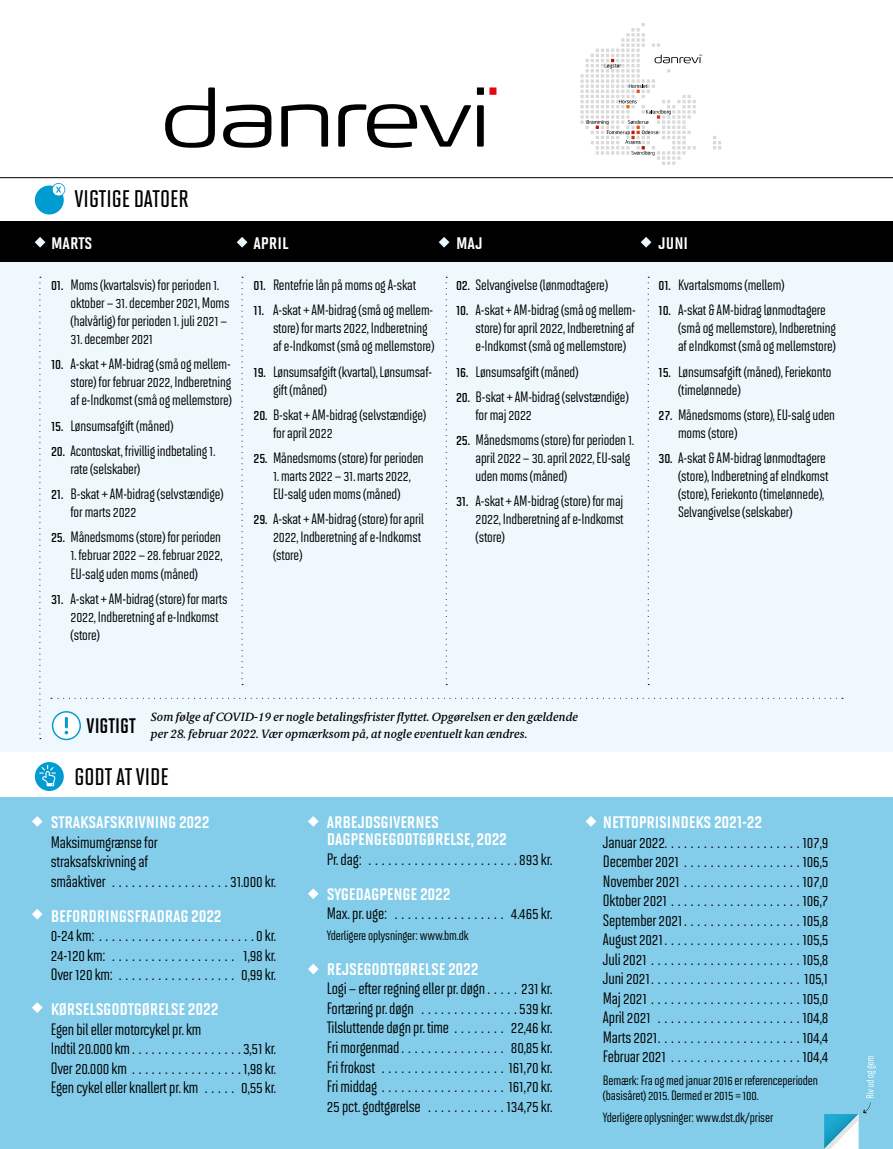
<style>
.page{position:relative;width:893px;height:1149px;background:#fff}
.page>*{position:absolute;margin:0;border:0;box-sizing:border-box;transform-origin:0 0}
.t1{font:24px "Solano Gothic MVB Sb Cap";color:#000}
.t2{font:21px "Solano Gothic MVB Bd SC";color:#000}
.t3{font:19.5px/17.2px "Solano Gothic MVB Bd SC";letter-spacing:-.01em;color:#fff}
.t4{font:500 16.5px/19.5px "Solano Gothic MVB";letter-spacing:-.01em;color:#000;text-align:justify}
.t5{font:500 15px/18px "Solano Gothic MVB";letter-spacing:-.01em;color:#000}
.t6{font:500 13.5px/15px "Solano Gothic MVB";letter-spacing:-.01em;color:#000}
.t7{font:italic 500 12px/16.5px "Berling Serif Text";color:#000}
.s1{font-weight:600}
</style>
<div class="page">
<div style="left:0;top:249px;width:893px;height:502px;background:#eef8fd"></div>
<div style="left:0;top:796px;width:893px;height:352px;background:#83cdea"></div>
<div style="left:35px;top:185px;width:29px;height:29px;background:#009bd0;border-radius:50%"></div>
<svg style="left:52px;top:183px;width:13px;height:13px"></svg>
<svg style="left:35px;top:761px;width:29px;height:29px"></svg>
<svg style="left:39px;top:764px;width:17px;height:22px"></svg>
<div style="left:0;top:221px;width:893px;height:40px;background:#000"></div>
<svg style="left:824px;top:1056px;width:52px;height:92px"></svg>
<svg style="left:32px;top:816px;width:11px;height:10px"></svg>
<svg style="left:308px;top:816px;width:11px;height:10px"></svg>
<svg style="left:586px;top:816px;width:10px;height:10px"></svg>
<svg style="left:32px;top:909px;width:11px;height:10px"></svg>
<svg style="left:308px;top:888px;width:11px;height:10px"></svg>
<svg style="left:32px;top:1002px;width:11px;height:10px"></svg>
<svg style="left:308px;top:964px;width:11px;height:10px"></svg>
<svg style="left:51px;top:697px;width:780px;height:1px"></svg>
<svg style="left:52px;top:711px;width:29px;height:29px"></svg>
<svg style="left:35px;top:237px;width:10px;height:10px"></svg>
<svg style="left:40px;top:277px;width:1px;height:462px"></svg>
<svg style="left:242px;top:277px;width:1px;height:408px"></svg>
<svg style="left:237px;top:237px;width:10px;height:10px"></svg>
<svg style="left:446px;top:277px;width:1px;height:408px"></svg>
<svg style="left:439px;top:237px;width:10px;height:10px"></svg>
<svg style="left:648px;top:277px;width:1px;height:408px"></svg>
<svg style="left:641px;top:237px;width:10px;height:10px"></svg>
<hr style="left:0;top:177px;width:893px;height:1px;background:#000">
<div style="left:477px;top:87px;width:7px;height:8px;background:#000"></div>
<div style="left:489px;top:87px;width:7px;height:8px;background:#e30613"></div>
<svg style="left:477px;top:105px;width:7px;height:42px"></svg>
<svg style="left:281px;top:104px;width:47px;height:43px"></svg>
<svg style="left:223px;top:105px;width:48px;height:43px"></svg>
<svg style="left:165px;top:87px;width:50px;height:61px"></svg>
<svg style="left:338px;top:104px;width:133px;height:44px"></svg>
<svg style="left:713px;top:136px;width:8px;height:13px"></svg>
<svg style="left:580px;top:23px;width:122px;height:142px"></svg>
<h1 class="t1" style="left:75px;top:186px;width:116px">VIGTIGE DATOER</h1>
<h3 class="t3" style="left:51px;top:233px;width:43px">marts</h3>
<p class="t5" style="left:71px;top:276px;width:160px;text-indent:-20px"><span class="s1">01.</span> Moms (kvartalsvis) for perioden 1. oktober – 31. december 2021, Moms (halvårlig) for perioden 1. juli 2021 –</p>
<p class="t5" style="left:71px;top:330px;width:84px">31. december 2021</p>
<p class="t5" style="left:71px;top:355px;width:163px;text-align:justify;text-indent:-20px"><span class="s1">10.</span> A-skat + AM-bidrag (små og mellem&shy;store) for februar 2022, Indberetning af e-Indkomst (små og mellemstore)</p>
<p class="t5" style="left:51px;top:416px;width:124px"><span class="s1">15.</span> Lønsumsafgift (måned)</p>
<p class="t5" style="left:71px;top:441px;width:146px;text-indent:-20px"><span class="s1">20.</span> Acontoskat, frivillig indbetaling 1. rate (selskaber)</p>
<p class="t5" style="left:71px;top:485px;width:155px;text-indent:-20px"><span class="s1">21.</span> B-skat + AM-bidrag (selvstændige) for marts 2022</p>
<p class="t5" style="left:51px;top:528px;width:172px"><span class="s1">25.</span> Månedsmoms (store) for perioden</p>
<p class="t5" style="left:71px;top:546px;width:153px">1. februar 2022 – 28. februar 2022,<br>EU-salg uden moms (måned)</p>
<p class="t5" style="left:71px;top:589px;width:159px;text-indent:-20px"><span class="s1">31.</span> A-skat + AM-bidrag (store) for marts<br>2022, Indberetning af e-Indkomst (store)</p>
<h3 class="t3" style="left:254px;top:233px;width:36px">april</h3>
<p class="t5" style="left:254px;top:276px;width:164px"><span class="s1">01.</span> Rentefrie lån på moms og A-skat</p>
<p class="t5" style="left:273px;top:301px;width:163px;text-indent:-20px"><span class="s1">11.</span> A-skat + AM-bidrag (små og mellem&shy;store) for marts 2022, Indberetning af e-Indkomst (små og mellemstore)</p>
<p class="t5" style="left:273px;top:362px;width:161px;text-indent:-20px"><span class="s1">19.</span> Lønsumsafgift (kvartal), Lønsumsaf&shy;gift (måned)</p>
<p class="t5" style="left:273px;top:405px;width:155px;text-indent:-20px"><span class="s1">20.</span> B-skat + AM-bidrag (selvstændige) for april 2022</p>
<p class="t5" style="left:254px;top:449px;width:172px"><span class="s1">25.</span> Månedsmoms (store) for perioden</p>
<p class="t5" style="left:273px;top:467px;width:139px">1. marts 2022 – 31. marts 2022,<br>EU-salg uden moms (måned)</p>
<p class="t5" style="left:273px;top:510px;width:152px;text-indent:-20px"><span class="s1">29.</span> A-skat + AM-bidrag (store) for april<br>2022, Indberetning af e-Indkomst (store)</p>
<h3 class="t3" style="left:456px;top:233px;width:28px">maj</h3>
<p class="t5" style="left:456px;top:276px;width:154px"><span class="s1">02.</span> Selvangivelse (lønmodtagere)</p>
<p class="t5" style="left:476px;top:301px;width:162px;text-align:justify;text-indent:-20px"><span class="s1">10.</span> A-skat + AM-bidrag (små og mellem&shy;store) for april 2022, Indberetning af e-Indkomst (små og mellemstore)</p>
<p class="t5" style="left:456px;top:362px;width:124px"><span class="s1">16.</span> Lønsumsafgift (måned)</p>
<p class="t5" style="left:476px;top:387px;width:155px;text-indent:-20px"><span class="s1">20.</span> B-skat + AM-bidrag (selvstændige) for maj 2022</p>
<p class="t5" style="left:476px;top:431px;width:160px;text-indent:-20px"><span class="s1">25.</span> Månedsmoms (store) for perioden 1. april 2022 – 30. april 2022, EU-salg uden moms (måned)</p>
<p class="t5" style="left:476px;top:492px;width:150px;text-align:justify;text-indent:-20px"><span class="s1">31.</span> A-skat + AM-bidrag (store) for maj 2022, Indberetning af e-Indkomst (store)</p>
<h3 class="t3" style="left:659px;top:233px;width:31px">juni</h3>
<p class="t5" style="left:659px;top:276px;width:127px"><span class="s1">01.</span> Kvartalsmoms (mellem)</p>
<p class="t5" style="left:678px;top:301px;width:159px;text-indent:-20px"><span class="s1">10.</span> A-skat &amp; AM-bidrag lønmodtagere (små og mellemstore), Indberetning af eIndkomst (små og mellemstore)</p>
<p class="t5" style="left:678px;top:362px;width:155px;text-indent:-20px"><span class="s1">15.</span> Lønsumsafgift (måned), Feriekonto (timelønnede)</p>
<p class="t5" style="left:678px;top:405px;width:158px;text-indent:-20px"><span class="s1">27.</span> Månedsmoms (store), EU-salg uden moms (store)</p>
<p class="t5" style="left:678px;top:449px;width:152px;text-indent:-20px"><span class="s1">30.</span> A-skat &amp; AM-bidrag lønmodtagere (store), Indberetning af eIndkomst (store), Feriekonto (timelønnede), Selvangivelse (selskaber)</p>
<h2 class="t2" style="left:87px;top:713px;width:51px">VIGTIGT</h2>
<p class="t7" style="left:151px;top:708px;width:429px">Som følge af COVID-19 er nogle betalingsfrister flyttet. Opgørelsen er den gældende per 28. februar 2022. Vær opmærksom på, at nogle eventuelt kan ændres.</p>
<h1 class="t1" style="left:75px;top:763px;width:96px">GODT AT VIDE</h1>
<h3 class="t3" style="left:51px;top:812px;width:160px">straksafskrivning 2022</h3>
<p class="t4" style="left:51px;top:831px;width:227px;text-align:left">Maksimumgrænse for<br>straksafskrivning af<br>småaktiver . . . . . . . . . . . . . . . . . . 31.000 kr.</p>
<h3 class="t3" style="left:51px;top:905px;width:172px">befordringsfradrag 2022</h3>
<p class="t4" style="left:51px;top:925px;width:227px">0-24 km: . . . . . . . . . . . . . . . . . . . . . . . . 0 kr.<br>24-120 km: . . . . . . . . . . . . . . . . . . . 1,98 kr.<br>Over 120 km: . . . . . . . . . . . . . . . . . . 0,99 kr.</p>
<h3 class="t3" style="left:51px;top:999px;width:169px">kørselsgodtgørelse 2022</h3>
<p class="t4" style="left:51px;top:1018px;width:227px;text-align:left">Egen bil eller motorcykel pr. km<br>Indtil 20.000 km . . . . . . . . . . . . . . . . . 3,51 kr.<br>Over 20.000 km . . . . . . . . . . . . . . . . . 1,98 kr.<br>Egen cykel eller knallert pr. km . . . . . 0,55 kr.</p>
<h3 class="t3" style="left:327px;top:812px;width:182px">arbejdsgivernes dagpengegodtgørelse, 2022</h3>
<p class="t4" style="left:327px;top:849px;width:227px">Pr. dag: . . . . . . . . . . . . . . . . . . . . . . . 893 kr.</p>
<h3 class="t3" style="left:327px;top:884px;width:125px">sygedagpenge 2022</h3>
<p class="t4" style="left:327px;top:903px;width:227px">Max. pr. uge: . . . . . . . . . . . . . . . . . 4.465 kr.</p>
<p class="t6" style="left:327px;top:927px;width:143px">Yderligere oplysninger: www.bm.dk</p>
<h3 class="t3" style="left:327px;top:959px;width:153px">rejsegodtgørelse 2022</h3>
<p class="t4" style="left:327px;top:978px;width:227px">Logi – efter regning eller pr. døgn . . . . . 231 kr.<br>Fortæring pr. døgn . . . . . . . . . . . . . . . 539 kr.<br>Tilsluttende døgn pr. time . . . . . . . . 22,46 kr.<br>Fri morgenmad . . . . . . . . . . . . . . . . 80,85 kr.<br>Fri frokost . . . . . . . . . . . . . . . . . . . 161,70 kr.<br>Fri middag . . . . . . . . . . . . . . . . . . . 161,70 kr.<br>25 pct. godtgørelse . . . . . . . . . . . . 134,75 kr.</p>
<h3 class="t3" style="left:603px;top:812px;width:161px">nettoprisindeks 2021-22</h3>
<p class="t4" style="left:603px;top:831px;width:227px">Januar 2022.....................107,9<br>December 2021 . . . . . . . . . . . . . . . . . . 106,5<br>November 2021 . . . . . . . . . . . . . . . . . . 107,0<br>Oktober 2021 . . . . . . . . . . . . . . . . . . . . 106,7<br>September 2021 . . . . . . . . . . . . . . . . . . 105,8<br>August 2021.....................105,5<br>Juli 2021 . . . . . . . . . . . . . . . . . . . . . . . 105,8<br>Juni 2021.......................105,1<br>Maj 2021 . . . . . . . . . . . . . . . . . . . . . . . 105,0<br>April 2021 . . . . . . . . . . . . . . . . . . . . . . 104,8<br>Marts 2021......................104,4<br>Februar 2021 . . . . . . . . . . . . . . . . . . . . 104,4</p>
<p class="t6" style="left:603px;top:1072px;width:217px">Bemærk: Fra og med januar 2016 er referenceperioden (basisåret) 2015. Dermed er 2015 = 100.</p>
<p class="t6" style="left:603px;top:1109px;width:172px">Yderligere oplysninger: www.dst.dk/priser</p>
</div>
